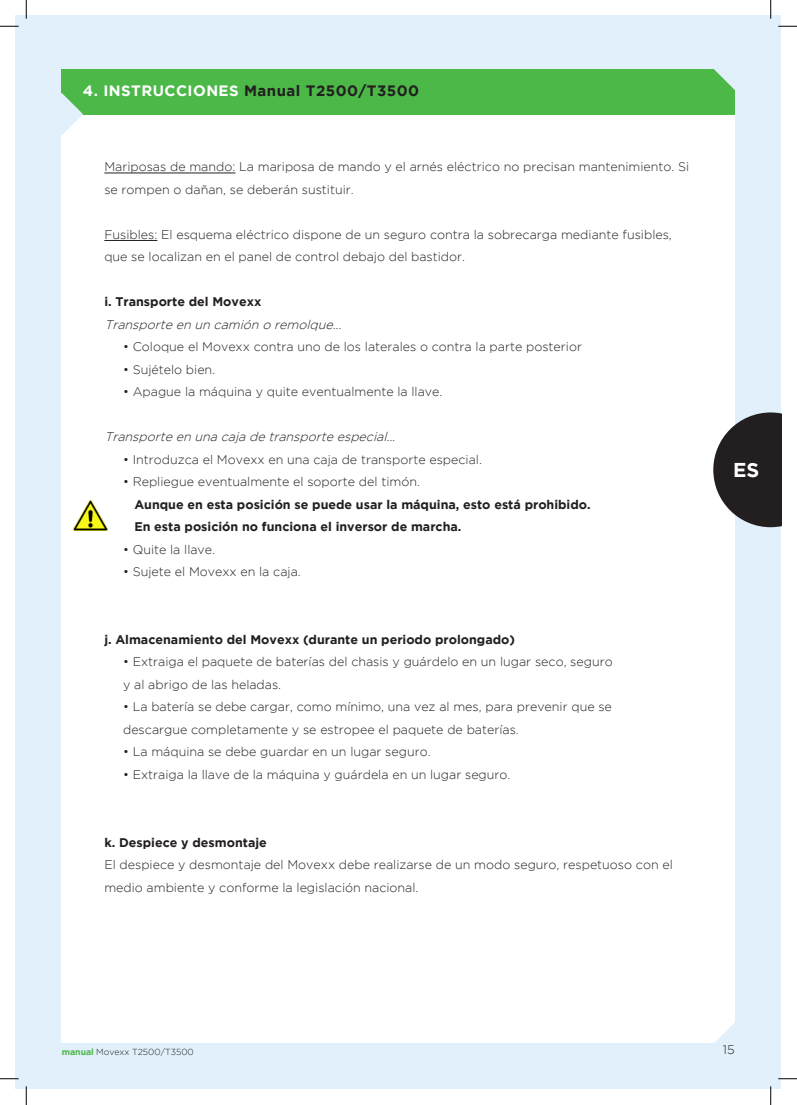
<style>
.page{position:relative;width:797px;height:1105px;background:#fff}
.page>*{position:absolute;margin:0;border:0;box-sizing:border-box;transform-origin:0 0}
.t1{font:700 20px "Gotham";color:#fff}
.t2{font:700 15px "Gotham";letter-spacing:.03em;color:#231f20}
.t3{font:300 12.5px/22.5px "Gotham";color:#231f20}
.t4{font:700 12.5px "Gotham";color:#231f20}
.t5{font:italic 300 12.5px "Gotham";color:#231f20}
.t6{font:300 8.75px "Gotham";color:#231f20}
.t7{font:8.75px "Gotham";letter-spacing:-.03em;color:#231f20}
.s1{color:#fff}
.s2{font-weight:700;color:#4cb848}
</style>
<div class="page">
<div style="left:16px;top:16px;width:765px;height:1073px;background:#e1f0fa"></div>
<div style="left:62px;top:114px;width:673px;height:929px;background:#fff"></div>
<div style="left:62px;top:69px;width:673px;height:45px;background:#4cb848"></div>
<svg style="left:714px;top:69px;width:21px;height:21px"></svg>
<svg style="left:715px;top:1023px;width:20px;height:20px"></svg>
<svg style="left:61px;top:93px;width:22px;height:42px"></svg>
<hr style="left:104px;top:173px;width:131px;height:1px;background:#231f20">
<hr style="left:104px;top:240px;width:53px;height:1px;background:#231f20">
<img style="left:74px;top:500px;width:34px;height:30px">
<svg style="left:713px;top:412px;width:68px;height:115px"></svg>
<svg style="left:0;top:25px;width:19px;height:2px"></svg>
<svg style="left:778px;top:25px;width:19px;height:2px"></svg>
<svg style="left:0;top:1078px;width:19px;height:1px"></svg>
<svg style="left:778px;top:1078px;width:19px;height:1px"></svg>
<svg style="left:25px;top:0;width:2px;height:19px"></svg>
<svg style="left:25px;top:1086px;width:2px;height:19px"></svg>
<svg style="left:770px;top:0;width:1px;height:19px"></svg>
<svg style="left:770px;top:1086px;width:1px;height:19px"></svg>
<p class="t2" style="left:83px;top:82px;width:337px"><span class="s1">4. INSTRUCCIONES</span> Manual T2500/T3500</p>
<p class="t3" style="left:104px;top:156px;width:586px">Mariposas de mando: La mariposa de mando y el arnés eléctrico no precisan mantenimiento. Si se rompen o dañan, se deberán sustituir.</p>
<p class="t3" style="left:104px;top:223px;width:569px">Fusibles: El esquema eléctrico dispone de un seguro contra la sobrecarga mediante fusibles, que se localizan en el panel de control debajo del bastidor.</p>
<p class="t4" style="left:104px;top:295px;width:158px">i. Transporte del Movexx</p>
<p class="t5" style="left:104px;top:318px;width:242px">Transporte en un camión o remolque...</p>
<p class="t3" style="left:123px;top:336px;width:460px">• Coloque el Movexx contra uno de los laterales o contra la parte posterior</p>
<p class="t3" style="left:123px;top:358px;width:94px">• Sujételo bien.</p>
<p class="t3" style="left:123px;top:381px;width:321px">• Apague la máquina y quite eventualmente la llave.</p>
<p class="t5" style="left:104px;top:430px;width:296px">Transporte en una caja de transporte especial...</p>
<p class="t3" style="left:123px;top:448px;width:360px">• Introduzca el Movexx en una caja de transporte especial.</p>
<p class="t3" style="left:123px;top:471px;width:298px">• Repliegue eventualmente el soporte del timón.</p>
<p class="t4" style="left:134px;top:497px;width:458px">Aunque en esta posición se puede usar la máquina, esto está prohibido.</p>
<p class="t4" style="left:134px;top:520px;width:328px">En esta posición no funciona el inversor de marcha.</p>
<p class="t3" style="left:123px;top:538px;width:93px">• Quite la llave.</p>
<p class="t3" style="left:123px;top:561px;width:179px">• Sujete el Movexx en la caja.</p>
<p class="t4" style="left:104px;top:632px;width:412px">j. Almacenamiento del Movexx (durante un periodo prolongado)</p>
<p class="t3" style="left:123px;top:651px;width:491px">• Extraiga el paquete de baterías del chasis y guárdelo en un lugar seco, seguro</p>
<p class="t3" style="left:123px;top:673px;width:159px">y al abrigo de las heladas.</p>
<p class="t3" style="left:123px;top:696px;width:490px">• La batería se debe cargar, como mínimo, una vez al mes, para prevenir que se</p>
<p class="t3" style="left:123px;top:718px;width:397px">descargue completamente y se estropee el paquete de baterías.</p>
<p class="t3" style="left:123px;top:741px;width:309px">• La máquina se debe guardar en un lugar seguro.</p>
<p class="t3" style="left:123px;top:763px;width:389px">• Extraiga la llave de la máquina y guárdela en un lugar seguro.</p>
<p class="t4" style="left:104px;top:835px;width:164px">k. Despiece y desmontaje</p>
<p class="t3" style="left:104px;top:853px;width:570px">El despiece y desmontaje del Movexx debe realizarse de un modo seguro, respetuoso con el medio ambiente y conforme la legislación nacional.</p>
<p class="t1" style="left:733px;top:458px;width:28px">ES</p>
<p class="t7" style="left:83px;top:1044px;width:111px"><span class="s2">datasheet</span> Movexx T1000</p>
<p class="t6" style="left:62px;top:1047px;width:134px"><span class="s2">manual</span> Movexx T2500/T3500</p>
<p class="t3" style="left:723px;top:1038px;width:13px">15</p>
</div>
